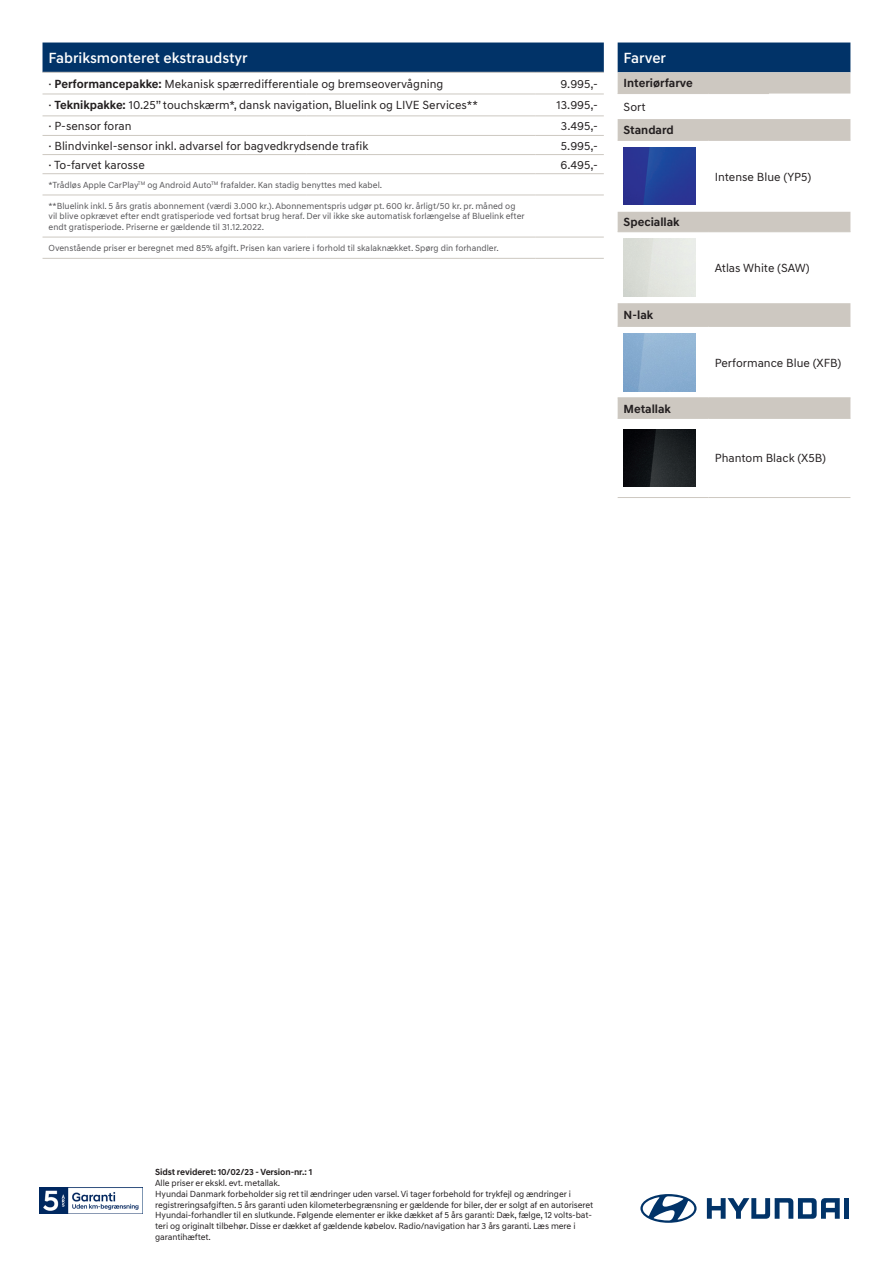
<style>
.page{position:relative;width:893px;height:1263px;background:#fff}
.page>*{position:absolute;margin:0;border:0;box-sizing:border-box;transform-origin:0 0}
.Normal{font:500 15px "Hyundai Sans Text";color:#fff}
.t1{font:12px "Hyundai Sans Text";color:#231f20}
.t2{font:700 12px "Hyundai Sans Text";color:#231f20}
.t3{font:9px/10.8px "Hyundai Sans Text";letter-spacing:-.01em;color:#231f20}
.t4{font:9px/10.8px "Hyundai Sans Text";color:#575659}
.t5{font:700 9px "Hyundai Sans Text";letter-spacing:-.01em;color:#231f20}
.s1{font-weight:700}
</style>
<div class="page">
<svg style="left:707px;top:1198px;width:133px;height:21px"></svg>
<div style="left:844px;top:1198px;width:5px;height:21px;background:#013368"></div>
<svg style="left:640px;top:1194px;width:57px;height:29px"></svg>
<img style="left:40px;top:1187px;width:102px;height:26px">
<div style="left:43px;top:43px;width:561px;height:29px;background:#013368"></div>
<hr style="left:43px;top:135px;width:263px;height:1px;background:#cdc8c1">
<hr style="left:306px;top:135px;width:230px;height:1px;background:#cdc8c1">
<hr style="left:43px;top:154px;width:263px;height:1px;background:#cdc8c1">
<hr style="left:306px;top:154px;width:230px;height:1px;background:#cdc8c1">
<hr style="left:43px;top:173px;width:263px;height:1px;background:#cdc8c1">
<hr style="left:306px;top:173px;width:230px;height:1px;background:#cdc8c1">
<hr style="left:43px;top:195px;width:263px;height:1px;background:#cdc8c1">
<hr style="left:306px;top:195px;width:230px;height:1px;background:#cdc8c1">
<hr style="left:43px;top:237px;width:263px;height:1px;background:#cdc8c1">
<hr style="left:306px;top:237px;width:230px;height:1px;background:#cdc8c1">
<hr style="left:43px;top:258px;width:263px;height:1px;background:#cdc8c1">
<hr style="left:306px;top:258px;width:230px;height:1px;background:#cdc8c1">
<hr style="left:536px;top:135px;width:68px;height:1px;background:#cdc8c1">
<hr style="left:536px;top:154px;width:68px;height:1px;background:#cdc8c1">
<hr style="left:536px;top:173px;width:68px;height:1px;background:#cdc8c1">
<hr style="left:536px;top:195px;width:68px;height:1px;background:#cdc8c1">
<hr style="left:536px;top:237px;width:68px;height:1px;background:#cdc8c1">
<hr style="left:536px;top:258px;width:68px;height:1px;background:#cdc8c1">
<hr style="left:43px;top:72px;width:263px;height:1px;background:#cdc8c1">
<hr style="left:306px;top:72px;width:230px;height:1px;background:#cdc8c1">
<hr style="left:43px;top:94px;width:263px;height:1px;background:#cdc8c1">
<hr style="left:306px;top:94px;width:230px;height:1px;background:#cdc8c1">
<hr style="left:43px;top:116px;width:263px;height:1px;background:#cdc8c1">
<hr style="left:306px;top:116px;width:230px;height:1px;background:#cdc8c1">
<hr style="left:536px;top:72px;width:68px;height:1px;background:#cdc8c1">
<hr style="left:536px;top:94px;width:68px;height:1px;background:#cdc8c1">
<hr style="left:536px;top:116px;width:68px;height:1px;background:#cdc8c1">
<svg style="left:618px;top:43px;width:232px;height:51px;background:#57728e"></svg>
<svg style="left:618px;top:119px;width:232px;height:299px"></svg>
<hr style="left:618px;top:93px;width:91px;height:1px;background:#cdc8c1">
<hr style="left:709px;top:93px;width:60px;height:1px;background:#cdc8c1">
<hr style="left:618px;top:140px;width:91px;height:1px;background:#cdc8c1">
<hr style="left:709px;top:140px;width:60px;height:1px;background:#cdc8c1">
<hr style="left:769px;top:140px;width:81px;height:1px;background:#cdc8c1">
<hr style="left:618px;top:231px;width:91px;height:1px;background:#cdc8c1">
<hr style="left:709px;top:231px;width:60px;height:1px;background:#cdc8c1">
<hr style="left:769px;top:231px;width:81px;height:1px;background:#cdc8c1">
<hr style="left:618px;top:326px;width:91px;height:1px;background:#cdc8c1">
<hr style="left:709px;top:326px;width:60px;height:1px;background:#cdc8c1">
<hr style="left:769px;top:326px;width:81px;height:1px;background:#cdc8c1">
<hr style="left:618px;top:398px;width:91px;height:1px;background:#cdc8c1">
<hr style="left:709px;top:398px;width:60px;height:1px;background:#cdc8c1">
<hr style="left:769px;top:398px;width:81px;height:1px;background:#cdc8c1">
<hr style="left:618px;top:418px;width:91px;height:1px;background:#cdc8c1">
<hr style="left:709px;top:418px;width:60px;height:1px;background:#cdc8c1">
<hr style="left:769px;top:418px;width:81px;height:1px;background:#cdc8c1">
<hr style="left:618px;top:497px;width:91px;height:1px;background:#cdc8c1">
<hr style="left:709px;top:497px;width:60px;height:1px;background:#cdc8c1">
<hr style="left:769px;top:497px;width:81px;height:1px;background:#cdc8c1">
<img style="left:624px;top:147px;width:72px;height:58px">
<img style="left:624px;top:239px;width:72px;height:57px">
<img style="left:624px;top:333px;width:72px;height:58px">
<img style="left:624px;top:429px;width:72px;height:58px">
<p class="Normal" style="left:49px;top:49px;width:201px">Fabriksmonteret ekstraudstyr</p>
<p class="t1" style="left:49px;top:76px;width:396px">· <span class="s1">Performancepakke:</span> Mekanisk spærredifferentiale og bremseovervågning</p>
<p class="t1" style="left:560px;top:76px;width:39px">9.995,-</p>
<p class="t1" style="left:49px;top:98px;width:431px">· <span class="s1">Teknikpakke:</span> 10.25” touchskærm*, dansk navigation, Bluelink og LIVE Services**</p>
<p class="t1" style="left:556px;top:98px;width:43px">13.995,-</p>
<p class="t1" style="left:49px;top:119px;width:84px">· P-sensor foran</p>
<p class="t1" style="left:561px;top:119px;width:38px">3.495,-</p>
<p class="t1" style="left:49px;top:138px;width:321px">· Blindvinkel-sensor inkl. advarsel for bagvedkrydsende trafik</p>
<p class="t1" style="left:561px;top:138px;width:38px">5.995,-</p>
<p class="t1" style="left:49px;top:157px;width:98px">· To-farvet karosse</p>
<p class="t1" style="left:560px;top:157px;width:39px">6.495,-</p>
<p class="t4" style="left:49px;top:179px;width:335px">*Trådløs Apple CarPlay<sup>TM</sup> og Android Auto<sup>TM</sup> frafalder. Kan stadig benyttes med kabel.</p>
<p class="t4" style="left:49px;top:200px;width:478px">**Bluelink inkl. 5 års gratis abonnement (værdi 3.000 kr.). Abonnementspris udgør pt. 600 kr. årligt/50 kr. pr. måned og vil blive opkrævet efter endt gratisperiode ved fortsat brug heraf. Der vil ikke ske automatisk forlængelse af Bluelink efter endt gratisperiode. Priserne er gældende til 31.12.2022.</p>
<p class="t4" style="left:49px;top:243px;width:452px">Ovenstående priser er beregnet med 85% afgift. Prisen kan variere i forhold til skalaknækket. Spørg din forhandler.</p>
<p class="Normal" style="left:624px;top:49px;width:44px">Farver</p>
<p class="t2" style="left:624px;top:76px;width:71px">Interiørfarve</p>
<p class="t1" style="left:624px;top:99px;width:23px">Sort</p>
<p class="t2" style="left:624px;top:123px;width:52px">Standard</p>
<p class="t2" style="left:624px;top:215px;width:58px">Speciallak</p>
<p class="t2" style="left:624px;top:308px;width:31px">N-lak</p>
<p class="t2" style="left:624px;top:401px;width:49px">Metallak</p>
<p class="t1" style="left:715px;top:169px;width:98px">Intense Blue (YP5)</p>
<p class="t1" style="left:715px;top:261px;width:97px">Atlas White (SAW)</p>
<p class="t1" style="left:715px;top:355px;width:128px">Performance Blue (XFB)</p>
<p class="t1" style="left:715px;top:451px;width:113px">Phantom Black (X5B)</p>
<p class="t5" style="left:155px;top:1166px;width:159px">Sidst revideret: 10/02/23 - Version-nr.: 1</p>
<p class="t3" style="left:155px;top:1177px;width:127px">Alle priser er ekskl. evt. metallak.</p>
<p class="t3" style="left:155px;top:1188px;width:440px">Hyundai Danmark forbeholder sig ret til ændringer uden varsel. Vi tager forbehold for trykfejl og ændringer i registreringsafgiften. 5 års garanti uden kilometerbegrænsning er gældende for biler, der er solgt af en autoriseret Hyundai-forhandler til en slutkunde. Følgende elementer er ikke dækket af 5 års garanti: Dæk, fælge, 12 volts-bat&shy;teri og originalt tilbehør. Disse er dækket af gældende købelov. Radio/navigation har 3 års garanti. Læs mere i garantihæftet.</p>
</div>
